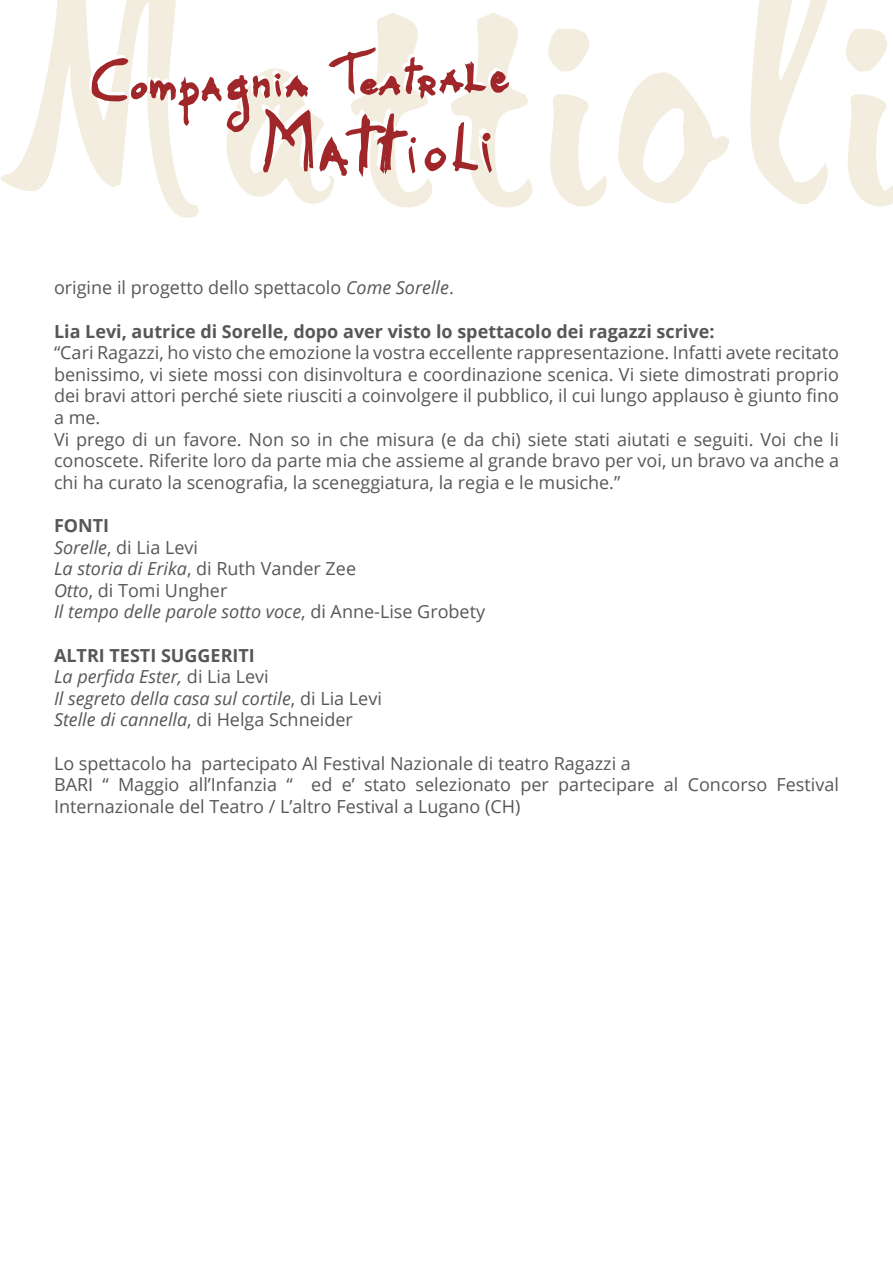
<style>
.page{position:relative;width:893px;height:1263px;background:#fff}
.page>*{position:absolute;margin:0;border:0;box-sizing:border-box;transform-origin:0 0}
.t1{font:18px/21.6px "Open Sans";color:#575756}
.t2{font:italic 18px/21.6px "Open Sans";color:#575756}
.t3{font:700 18px "Open Sans";color:#575756}
.s1{font-style:italic}
.s2{font-weight:700}
.s3{font-weight:700;font-style:normal}
.s4{font-style:normal}
</style>
<div class="page">
<svg style="left:548px;top:29px;width:59px;height:178px"></svg>
<svg style="left:618px;top:72px;width:111px;height:131px"></svg>
<svg style="left:750px;top:0;width:78px;height:204px"></svg>
<svg style="left:846px;top:29px;width:47px;height:178px"></svg>
<svg style="left:0;top:0;width:532px;height:218px"></svg>
<p class="t1" style="left:54px;top:277px;width:401px">origine il progetto dello spettacolo <span class="s1">Come Sorelle</span>.</p>
<p class="t3" style="left:54px;top:318px;width:662px">Lia Levi, autrice di Sorelle, dopo aver visto lo spettacolo dei ragazzi scrive:</p>
<p class="t1" style="left:54px;top:341px;width:786px">“Cari Ragazzi, ho visto che emozione la vostra eccellente rappresentazione. Infatti avete recitato benissimo, vi siete mossi con disinvoltura e coordinazione scenica. Vi siete dimostrati proprio dei bravi attori perché siete riusciti a coinvolgere il pubblico, il cui lungo applauso è giunto fino a me.<br>Vi prego di un favore. Non so in che misura (e da chi) siete stati aiutati e seguiti. Voi che li conoscete. Riferite loro da parte mia che assieme al grande bravo per voi, un bravo va anche a chi ha curato la scenografia, la sceneggiatura, la regia e le musiche.”</p>
<p class="t1" style="left:54px;top:514px;width:433px"><span class="s2">FONTI<br></span><span class="s1">Sorelle</span>, di Lia Levi<br><span class="s1">La storia di Erika</span>, di Ruth Vander Zee<br><span class="s1">Otto</span>, di Tomi Ungher<br><span class="s1">Il tempo delle parole sotto voce</span>, di Anne-Lise Grobety</p>
<p class="t2" style="left:54px;top:644px;width:329px"><span class="s3">ALTRI TESTI SUGGERITI<br></span>La perfida Ester, <span class="s4">di Lia Levi<br></span>Il segreto della casa sul cortile<span class="s4">, di Lia Levi </span>Stelle di cannella<span class="s4">, di Helga Schneider</span></p>
<p class="t1" style="left:54px;top:752px;width:786px">Lo spettacolo ha partecipato Al Festival Nazionale di teatro Ragazzi a<br>BARI “ Maggio all’Infanzia “ ed e’ stato selezionato per partecipare al Concorso Festival<br>Internazionale del Teatro / L’altro Festival a Lugano (CH)</p>
</div>
